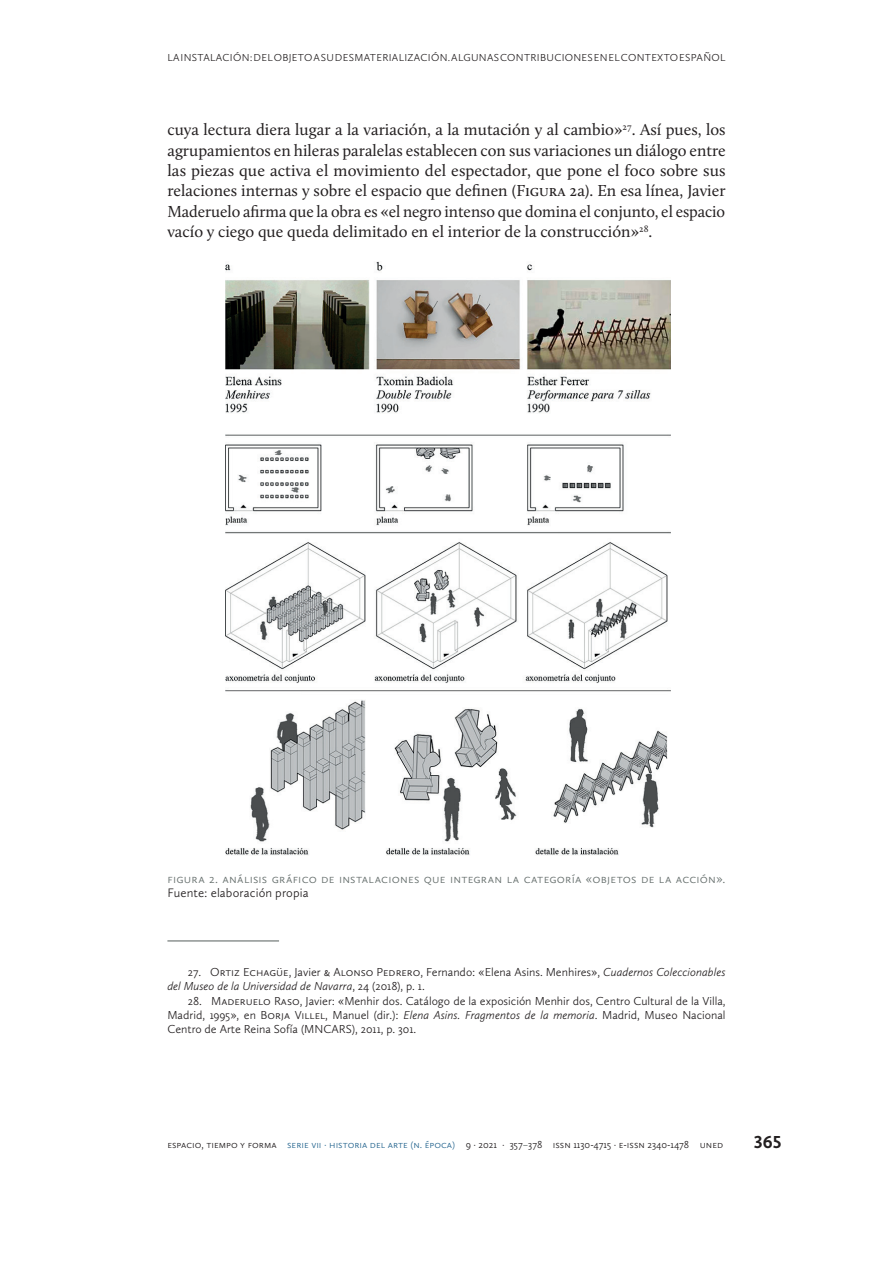
<style>
.page{position:relative;width:893px;height:1263px;background:#fff}
.page>*{position:absolute;margin:0;border:0;box-sizing:border-box;transform-origin:0 0}
.t1{font:700 18px "Calluna Sans";color:#231f20}
.t2{font:16.5px/20.4px "Calluna";color:#231f20;text-align:justify}
.t3{font:300 12.75px "Calluna Sans";letter-spacing:.015em;color:#67706e}
.t4{font:300 12.75px "Calluna Sans";letter-spacing:.01em;color:#231f20}
.t5{font:300 12px/14.4px "Calluna Sans";color:#231f20;text-align:justify}
.t6{font:italic 300 12px/14.4px "Calluna Sans";color:#231f20}
.t7{font:300 10.5px "Calluna Sans";color:#231f20}
.t8{font:300 10.5px "Calluna Sans";color:#286790}
.s1{font-style:normal}
.s2{font-style:italic}
.s3{color:#286790}
.s4{font-weight:400;color:#67706e}
</style>
<div class="page">
<hr style="left:167px;top:940px;width:112px;height:1px;background:#67706e">
<img style="left:226px;top:262px;width:445px;height:594px">
<p class="t7" style="left:167px;top:52px;width:21px">Lainstalación</p>
<p class="t7" style="left:250px;top:52px;width:11px">: del</p>
<p class="t7" style="left:274px;top:52px;width:8px">objeto</p>
<p class="t7" style="left:313px;top:52px;width:29px">asu desmateriali</p>
<p class="t7" style="left:408px;top:52px;width:14px">zación</p>
<p class="t7" style="left:448px;top:52px;width:18px">. Algunas</p>
<p class="t7" style="left:500px;top:52px;width:8px">contribuciones</p>
<p class="t7" style="left:594px;top:52px;width:36px">enelconte</p>
<p class="t7" style="left:657px;top:52px;width:29px">xto espa</p>
<p class="t7" style="left:703px;top:52px;width:14px">ñol</p>
<p class="t2" style="left:167px;top:119px;width:560px">cuya lectura diera lugar a la variación, a la mutación y al cambio»<sup>27</sup>. Así pues, los agrupamientos en hileras paralelas establecen con sus variaciones un diálogo entre las piezas que activa el movimiento del espectador, que pone el foco sobre sus relaciones internas y sobre el espacio que definen (Figura 2a). En esa línea, Javier Maderuelo afirma que la obra es «el negro intenso que domina el conjunto, el espacio vacío y ciego que queda delimitado en el interior de la construcción»<sup>28</sup>.</p>
<p class="t3" style="left:167px;top:871px;width:65px">FIGURA 2. ANÁL</p>
<p class="t3" style="left:250px;top:871px;width:477px">ISIS GRÁFICO DE INSTALACION ES QUE INTEGRAN LA CATEGORÍA «OBJETOS DE LA ACCIÓN ».</p>
<p class="t4" style="left:167px;top:885px;width:143px">Fuente: elaboración propia</p>
<p class="t6" style="left:167px;top:964px;width:560px;text-indent:253px"><span class="s1">, Fernando: «Elena Asins. Menhires»,</span> Cuadernos Coleccionables del Museo de la Universidad de Navarra<span class="s1">, 24 (2018), p. 1.</span></p>
<p class="t5" style="left:188px;top:993px;width:41px">28. Maderue</p>
<p class="t5" style="left:188px;top:964px;width:203px">27. Ortiz Echagüe, Javier &amp; Alonso Pedrero</p>
<p class="t5" style="left:167px;top:993px;width:560px;text-indent:91px">lo Raso, Javier: «Menhir dos. Catálogo de la exposición Menhir dos, Centro Cultural de la Villa, Madrid, 1995», en Borja Vi llel, Manuel (dir.): <span class="s2">Elena Asins. Fragmentos de la memoria</span>. Madrid, Museo Nacional Centro de Arte Reina Sofía (MNCARS), 2011, p. 301.</p>
<p class="t7" style="left:167px;top:1138px;width:130px">ESPACIO, TIEMPO Y FORMA <span class="s3">Serie</span></p>
<p class="t8" style="left:311px;top:1138px;width:30px">VII · historia</p>
<p class="t8" style="left:370px;top:1138px;width:24px">de l arte</p>
<p class="t8" style="left:410px;top:1138px;width:26px">(n. época</p>
<p class="t7" style="left:452px;top:1138px;width:273px"><span class="s3">)</span> 9 · 2021 · 357<span class="s4">–</span>378 ISSN 1130-4715 · e-iss n 2340-1478 UN ED</p>
<p class="t1" style="left:754px;top:1131px;width:29px">365</p>
</div>
